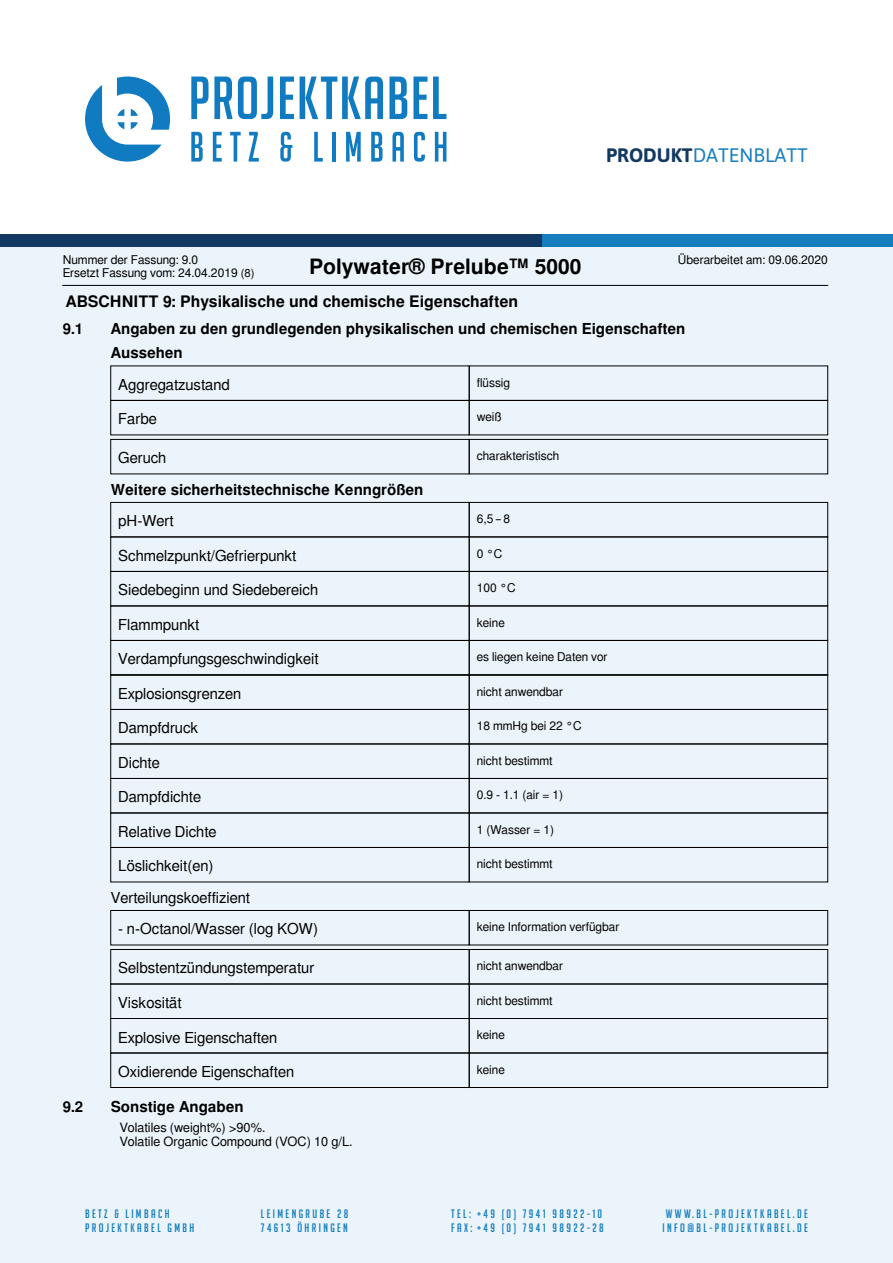
<style>
.page{position:relative;width:893px;height:1263px;background:#fff}
.page>*{position:absolute;margin:0;border:0;box-sizing:border-box;transform-origin:0 0}
.t1{font:700 21px "Free Sans";color:#000}
.t2{font:19.5px "Asap";color:#167ebe}
.t3{font:700 15.75px "Free Sans";color:#000}
.t4{font:15px "Free Sans";color:#000}
.t5{font:700 15px/24px "Free Sans";color:#000}
.t6{font:12.75px/14px "Free Sans";color:#000}
.t7{font:12px/13.2px "Free Sans";color:#000}
.t8{font:12px "Big Noodle Titling";letter-spacing:.2em;color:#167ebe}
.s1{font-weight:700;color:#133962}
.s2{font-size:11.25px}
.s3{font-weight:400}
</style>
<div class="page">
<div style="left:0;top:247px;width:893px;height:1016px;background:#ebf4fa"></div>
<div style="left:0;top:234px;width:542px;height:13px;background:#133962"></div>
<div style="left:542px;top:234px;width:351px;height:13px;background:#167ebe"></div>
<svg style="left:85px;top:77px;width:85px;height:85px"></svg>
<svg style="left:191px;top:77px;width:17px;height:42px"></svg>
<svg style="left:214px;top:77px;width:59px;height:42px"></svg>
<svg style="left:280px;top:77px;width:14px;height:42px"></svg>
<svg style="left:300px;top:77px;width:83px;height:42px"></svg>
<svg style="left:389px;top:77px;width:18px;height:42px"></svg>
<svg style="left:413px;top:77px;width:14px;height:42px"></svg>
<svg style="left:433px;top:77px;width:13px;height:42px"></svg>
<svg style="left:191px;top:132px;width:12px;height:30px"></svg>
<svg style="left:213px;top:132px;width:9px;height:30px"></svg>
<svg style="left:230px;top:132px;width:11px;height:30px"></svg>
<svg style="left:249px;top:132px;width:10px;height:30px"></svg>
<svg style="left:280px;top:132px;width:12px;height:30px"></svg>
<svg style="left:314px;top:132px;width:9px;height:30px"></svg>
<hr style="left:332px;top:132px;width:4px;height:30px;background:#107bc1">
<svg style="left:346px;top:132px;width:15px;height:30px"></svg>
<svg style="left:371px;top:132px;width:12px;height:30px"></svg>
<svg style="left:392px;top:132px;width:12px;height:30px"></svg>
<svg style="left:414px;top:132px;width:11px;height:30px"></svg>
<svg style="left:435px;top:132px;width:11px;height:30px"></svg>
<div style="left:111px;top:400px;width:358px;height:35px;border:1px solid #000"></div>
<div style="left:469px;top:400px;width:359px;height:35px;border:1px solid #000"></div>
<div style="left:111px;top:439px;width:358px;height:35px;border:1px solid #000"></div>
<div style="left:469px;top:439px;width:359px;height:35px;border:1px solid #000"></div>
<div style="left:111px;top:502px;width:358px;height:35px;border:1px solid #000"></div>
<div style="left:469px;top:502px;width:359px;height:35px;border:1px solid #000"></div>
<div style="left:111px;top:571px;width:358px;height:35px;border:1px solid #000"></div>
<div style="left:469px;top:571px;width:359px;height:35px;border:1px solid #000"></div>
<div style="left:111px;top:640px;width:358px;height:35px;border:1px solid #000"></div>
<div style="left:469px;top:640px;width:359px;height:35px;border:1px solid #000"></div>
<div style="left:111px;top:675px;width:358px;height:35px;border:1px solid #000"></div>
<div style="left:469px;top:675px;width:359px;height:35px;border:1px solid #000"></div>
<div style="left:111px;top:709px;width:358px;height:35px;border:1px solid #000"></div>
<div style="left:469px;top:709px;width:359px;height:35px;border:1px solid #000"></div>
<div style="left:111px;top:778px;width:358px;height:35px;border:1px solid #000"></div>
<div style="left:469px;top:778px;width:359px;height:35px;border:1px solid #000"></div>
<div style="left:111px;top:847px;width:358px;height:35px;border:1px solid #000"></div>
<div style="left:469px;top:847px;width:359px;height:35px;border:1px solid #000"></div>
<div style="left:111px;top:910px;width:358px;height:35px;border:1px solid #000"></div>
<div style="left:469px;top:910px;width:359px;height:35px;border:1px solid #000"></div>
<div style="left:111px;top:949px;width:358px;height:35px;border:1px solid #000"></div>
<div style="left:469px;top:949px;width:359px;height:35px;border:1px solid #000"></div>
<div style="left:111px;top:1018px;width:358px;height:35px;border:1px solid #000"></div>
<div style="left:469px;top:1018px;width:359px;height:35px;border:1px solid #000"></div>
<div style="left:111px;top:1053px;width:358px;height:35px;border:1px solid #000"></div>
<div style="left:469px;top:1053px;width:359px;height:35px;border:1px solid #000"></div>
<hr style="left:63px;top:285px;width:765px;height:1px;background:#000">
<p class="t2" style="left:606px;top:143px;width:203px"><span class="s1">PRODUKT</span>DATENBLATT</p>
<p class="t7" style="left:63px;top:253px;width:193px">Nummer der Fassung: 9.0<br>Ersetzt Fassung vom: 24.04.2019 <span class="s2">(8)</span></p>
<p class="t7" style="left:678px;top:253px;width:151px">Überarbeitet am: 09.06.2020</p>
<p class="t1" style="left:309px;top:251px;width:274px">Polywater® Prelube™ 5000</p>
<p class="t3" style="left:66px;top:290px;width:454px">ABSCHNITT 9: Physikalische und chemische Eigenschaften</p>
<p class="t5" style="left:63px;top:318px;width:22px">9.1</p>
<p class="t5" style="left:111px;top:318px;width:576px">Angaben zu den grundlegenden physikalischen und chemischen Eigenschaften<br>Aussehen</p>
<p class="t4" style="left:118px;top:376px;width:113px">Aggregatzustand</p>
<p class="t7" style="left:477px;top:376px;width:35px">flüssig</p>
<p class="t4" style="left:118px;top:410px;width:40px">Farbe</p>
<p class="t7" style="left:477px;top:410px;width:26px">weiß</p>
<p class="t4" style="left:118px;top:449px;width:50px">Geruch</p>
<p class="t7" style="left:477px;top:449px;width:84px">charakteristisch</p>
<p class="t5" style="left:118px;top:475px;width:307px;line-height:31.5px;text-indent:-8px">Weitere sicherheitstechnische Kenngrößen <span class="s3">pH-Wert</span></p>
<p class="t7" style="left:477px;top:512px;width:35px">6,5 – 8</p>
<p class="t4" style="left:118px;top:547px;width:180px">Schmelzpunkt/Gefrierpunkt</p>
<p class="t7" style="left:477px;top:547px;width:27px">0 °C</p>
<p class="t4" style="left:118px;top:581px;width:201px">Siedebeginn und Siedebereich</p>
<p class="t7" style="left:477px;top:581px;width:40px">100 °C</p>
<p class="t4" style="left:118px;top:616px;width:83px">Flammpunkt</p>
<p class="t7" style="left:477px;top:616px;width:30px">keine</p>
<p class="t4" style="left:118px;top:650px;width:202px">Verdampfungsgeschwindigkeit</p>
<p class="t7" style="left:477px;top:650px;width:132px">es liegen keine Daten vor</p>
<p class="t4" style="left:118px;top:685px;width:125px">Explosionsgrenzen</p>
<p class="t7" style="left:477px;top:685px;width:88px">nicht anwendbar</p>
<p class="t4" style="left:118px;top:719px;width:82px">Dampfdruck</p>
<p class="t7" style="left:477px;top:719px;width:106px">18 mmHg bei 22 °C</p>
<p class="t4" style="left:118px;top:754px;width:43px">Dichte</p>
<p class="t7" style="left:477px;top:754px;width:77px">nicht bestimmt</p>
<p class="t4" style="left:118px;top:788px;width:84px">Dampfdichte</p>
<p class="t7" style="left:477px;top:788px;width:88px">0.9 - 1.1 (air = 1)</p>
<p class="t4" style="left:118px;top:823px;width:100px">Relative Dichte</p>
<p class="t7" style="left:477px;top:823px;width:79px">1 (Wasser = 1)</p>
<p class="t4" style="left:118px;top:857px;width:97px">Löslichkeit(en)</p>
<p class="t7" style="left:477px;top:857px;width:77px">nicht bestimmt</p>
<p class="t4" style="left:111px;top:889px;width:141px">Verteilungskoeffizient</p>
<p class="t4" style="left:118px;top:920px;width:201px">- n-Octanol/Wasser (log KOW)</p>
<p class="t7" style="left:477px;top:920px;width:144px">keine Information verfügbar</p>
<p class="t4" style="left:118px;top:959px;width:198px">Selbstentzündungstemperatur</p>
<p class="t7" style="left:477px;top:959px;width:88px">nicht anwendbar</p>
<p class="t4" style="left:118px;top:994px;width:65px">Viskosität</p>
<p class="t7" style="left:477px;top:994px;width:77px">nicht bestimmt</p>
<p class="t4" style="left:118px;top:1028px;width:160px">Explosive Eigenschaften</p>
<p class="t7" style="left:477px;top:1028px;width:30px">keine</p>
<p class="t4" style="left:118px;top:1063px;width:177px">Oxidierende Eigenschaften</p>
<p class="t7" style="left:477px;top:1063px;width:30px">keine</p>
<p class="t5" style="left:63px;top:1095px;width:22px">9.2</p>
<p class="t5" style="left:111px;top:1095px;width:134px">Sonstige Angaben</p>
<p class="t6" style="left:120px;top:1120px;width:234px">Volatiles (weight%) &gt;90%.<br>Volatile Organic Compound (VOC) 10 g/L.</p>
<p class="t8" style="left:85px;top:1207px;width:86px">BETZ &amp; LIMBACH</p>
<p class="t8" style="left:85px;top:1222px;width:111px">PROJEKTKABEL GMBH</p>
<p class="t8" style="left:261px;top:1207px;width:89px">LEIMENGRUBE 28</p>
<p class="t8" style="left:261px;top:1222px;width:88px">74613 ÖHRINGEN</p>
<p class="t8" style="left:451px;top:1207px;width:153px">TEL: +49 (0) 7941 98922-10</p>
<p class="t8" style="left:451px;top:1222px;width:154px">FAX: +49 (0) 7941 98922-28</p>
<p class="t8" style="left:666px;top:1207px;width:144px">WWW.BL-PROJEKTKABEL.DE</p>
<p class="t8" style="left:663px;top:1222px;width:147px">INFO@BL-PROJEKTKABEL.DE</p>
</div>
